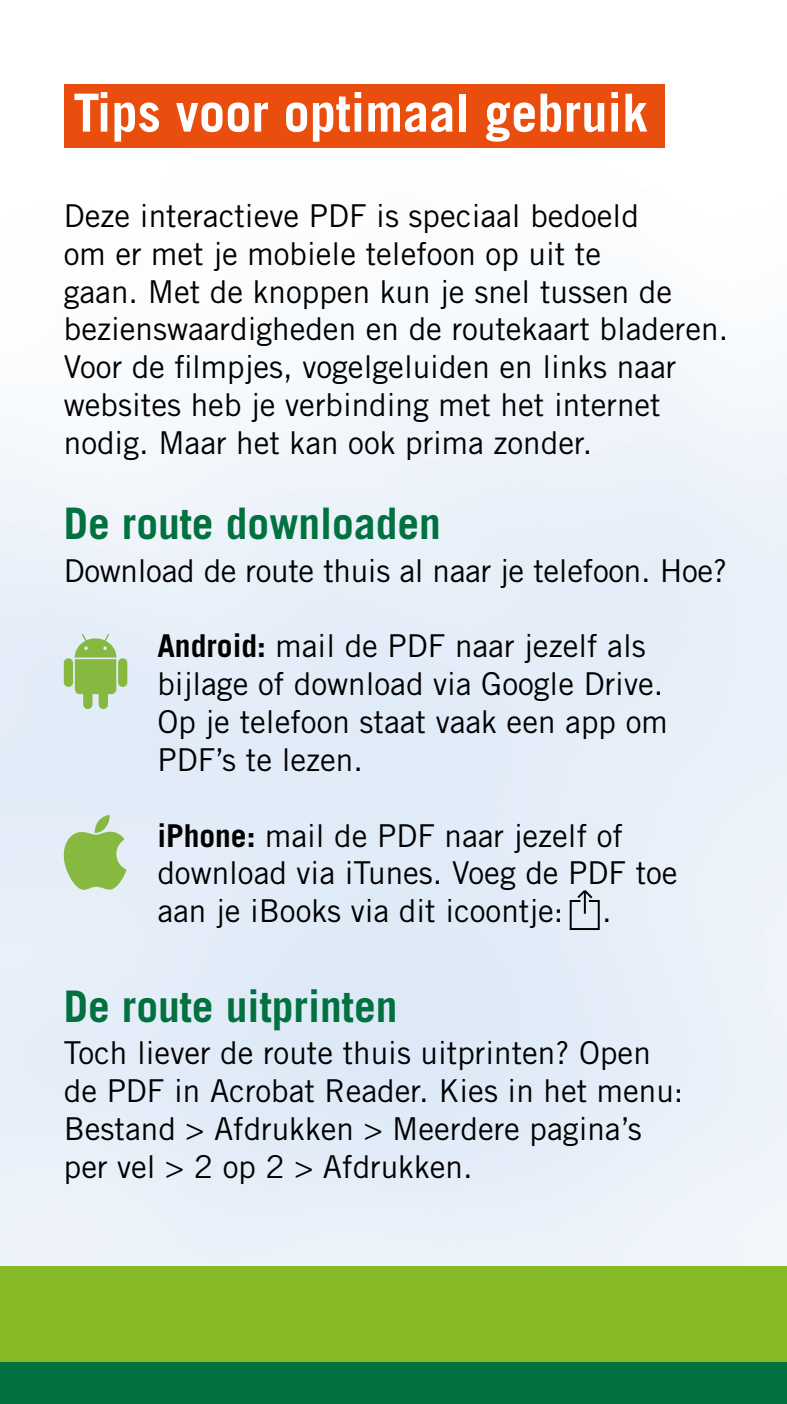
<style>
.page{position:relative;width:787px;height:1404px;background:#fff}
.page>*{position:absolute;margin:0;border:0;box-sizing:border-box;transform-origin:0 0}
.t1{font:700 52.5px "Trade Gothic LT Std";color:#fff}
.t2{font:700 43.5px "Trade Gothic LT Std";color:#00713f}
.t3{font:31.5px/37.8px "Trade Gothic LT Std";color:#000}
.s1{font-weight:700}
</style>
<div class="page">
<img style="left:0;top:147px;width:787px;height:1119px">
<div style="left:0;top:1361px;width:787px;height:42px;background:#00713f"></div>
<div style="left:0;top:1266px;width:787px;height:95px;background:#87b826"></div>
<div style="left:64px;top:84px;width:600px;height:64px;background:#e94e0f"></div>
<svg style="left:64px;top:814px;width:63px;height:75px;background:#a8ca81"></svg>
<svg style="left:64px;top:634px;width:63px;height:75px;background:#accd8a"></svg>
<svg style="left:568px;top:887px;width:32px;height:43px"></svg>
<h1 class="t1" style="left:73px;top:81px;width:576px">Tips voor optimaal gebruik</h1>
<p class="t3" style="left:64px;top:196px;width:666px">Deze interactieve PDF is speciaal bedoeld<br>om er met je mobiele telefoon op uit te<br>gaan. Met de knoppen kun je snel tussen de bezienswaardigheden en de routekaart bladeren.<br>Voor de filmpjes, vogelgeluiden en links naar websites heb je verbinding met het internet nodig. Maar het kan ook prima zonder.</p>
<h2 class="t2" style="left:64px;top:497px;width:379px">De route downloaden</h2>
<p class="t3" style="left:64px;top:551px;width:664px">Download de route thuis al naar je telefoon. Hoe?</p>
<p class="t3" style="left:157px;top:627px;width:512px"><span class="s1">Android:</span> mail de PDF naar jezelf als bijlage of download via Google Drive.<br>Op je telefoon staat vaak een app om<br>PDF’s te lezen.</p>
<p class="t3" style="left:157px;top:816px;width:522px"><span class="s1">iPhone:</span> mail de PDF naar jezelf of download via iTunes. Voeg de PDF toe aan je iBooks via dit icoontje: .</p>
<h2 class="t2" style="left:64px;top:979px;width:335px">De route uitprinten</h2>
<p class="t3" style="left:64px;top:1033px;width:621px">Toch liever de route thuis uitprinten? Open de PDF in Acrobat Reader. Kies in het menu:<br>Bestand &gt; Afdrukken &gt; Meerdere pagina’s per vel &gt; 2 op 2 &gt; Afdrukken.</p>
</div>
